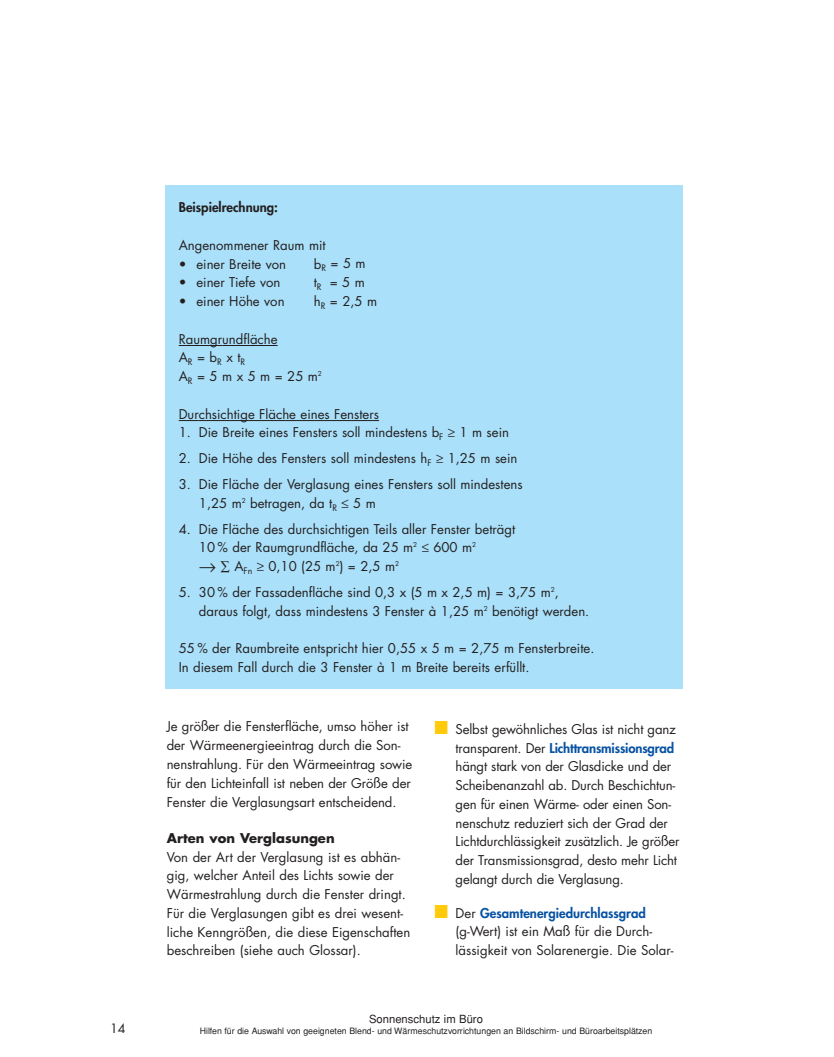
<style>
.page{position:relative;width:834px;height:1057px;background:#fff}
.page>*{position:absolute;margin:0;border:0;box-sizing:border-box;transform-origin:0 0}
.t1{font:13.12px/18.8px "Futura";color:#231f20}
.t2{font:700 13.12px "Futura";color:#231f20}
.t3{font:800 13.12px "Futura";color:#231f20}
.t4{font:12.5px "Futura";color:#231f20}
.t5{font:11.25px "Helvetica";color:#231f20}
.t6{font:8.75px "Helvetica";color:#231f20}
.s1{color:#feca0a}
.s2{font-weight:800;color:#0752a3}
</style>
<div class="page">
<div style="left:165px;top:185px;width:518px;height:504px;background:#aae0f9"></div>
<hr style="left:179px;top:345px;width:43px;height:1px;background:#231f20">
<hr style="left:222px;top:345px;width:56px;height:1px;background:#231f20">
<svg style="left:179px;top:420px;width:20px;height:1px"></svg>
<hr style="left:199px;top:420px;width:180px;height:1px;background:#231f20">
<p class="t4" style="left:110px;top:1022px;width:17px">14</p>
<p class="t3" style="left:179px;top:201px;width:101px">Beispielrechnung:</p>
<p class="t1" style="left:179px;top:236px;width:148px">Angenommener Raum mit</p>
<p class="t1" style="left:179px;top:255px;width:109px">• einer Breite von</p>
<p class="t1" style="left:314px;top:255px;width:53px">b<sub>R</sub> = 5 m</p>
<p class="t1" style="left:179px;top:274px;width:103px">• einer Tiefe von</p>
<p class="t1" style="left:314px;top:274px;width:53px">t<sub>R</sub> = 5 m</p>
<p class="t1" style="left:179px;top:293px;width:107px">• einer Höhe von</p>
<p class="t1" style="left:314px;top:293px;width:65px">h<sub>R</sub> = 2,5 m</p>
<p class="t1" style="left:179px;top:330px;width:145px">Raumgrundfläche<br>A<sub>R</sub> = b<sub>R</sub> x t<sub>R<br></sub>A<sub>R</sub> = 5 m x 5 m = 25 m<sup>2</sup></p>
<p class="t1" style="left:179px;top:405px;width:202px">Durchsichtige Fläche eines Fensters</p>
<p class="t1" style="left:179px;top:424px;width:332px">1. Die Breite eines Fensters soll mindestens b<sub>F</sub> ≥ 1 m sein</p>
<p class="t1" style="left:179px;top:450px;width:340px">2. Die Höhe des Fensters soll mindestens h<sub>F</sub> ≥ 1,25 m sein</p>
<p class="t1" style="left:199px;top:476px;width:325px;text-indent:-20px">3. Die Fläche der Verglasung eines Fensters soll mindestens<br>1,25 m<sup>2</sup> betragen, da t<sub>R</sub> ≤ 5 m</p>
<p class="t1" style="left:199px;top:520px;width:318px;text-indent:-20px">4. Die Fläche des durchsichtigen Teils aller Fenster beträgt<br>10 % der Raumgrundfläche, da 25 m<sup>2</sup> ≤ 600 m<sup>2</sup></p>
<p class="t1" style="left:199px;top:558px;width:202px">→ ∑ A<sub>Fn</sub> ≥ 0,10 (25 m<sup>2</sup>) = 2,5 m<sup>2</sup></p>
<p class="t1" style="left:199px;top:583px;width:392px;text-indent:-20px">5. 30 % der Fassadenfläche sind 0,3 x (5 m x 2,5 m) = 3,75 m<sup>2</sup>, daraus folgt, dass mindestens 3 Fenster à 1,25 m<sup>2</sup> benötigt werden.</p>
<p class="t1" style="left:179px;top:640px;width:417px">55 % der Raumbreite entspricht hier 0,55 x 5 m = 2,75 m Fensterbreite.<br>In diesem Fall durch die 3 Fenster à 1 m Breite bereits erfüllt.</p>
<p class="t1" style="left:167px;top:718px;width:247px">Je größer die Fensterfläche, umso höher ist der Wärmeenergieeintrag durch die Son&shy;nenstrahlung. Für den Wärmeeintrag sowie für den Lichteinfall ist neben der Größe der Fenster die Verglasungsart entscheidend.</p>
<p class="t2" style="left:167px;top:831px;width:169px">Arten von Verglasungen</p>
<p class="t1" style="left:167px;top:848px;width:245px">Von der Art der Verglasung ist es abhän&shy;gig, welcher Anteil des Lichts sowie der Wärmestrahlung durch die Fenster dringt.<br>Für die Verglasungen gibt es drei wesent&shy;liche Kenngrößen, die diese Eigenschaften beschreiben (siehe auch Glossar).</p>
<p class="t1" style="left:455px;top:720px;width:225px;text-indent:-21px"><span class="s1">■</span> Selbst gewöhnliches Glas ist nicht ganz transparent. Der <span class="s2">Lichttransmissionsgrad </span>hängt stark von der Glasdicke und der Scheibenanzahl ab. Durch Beschichtun&shy;gen für einen Wärme- oder einen Son&shy;nenschutz reduziert sich der Grad der Lichtdurchlässigkeit zusätzlich. Je größer der Transmissionsgrad, desto mehr Licht gelangt durch die Verglasung.</p>
<p class="t1" style="left:455px;top:904px;width:219px;text-indent:-21px"><span class="s1">■</span> Der <span class="s2">Gesamtenergiedurchlassgrad </span>(g-Wert) ist ein Maß für die Durch&shy;lässigkeit von Solarenergie. Die Solar-</p>
<p class="t5" style="left:369px;top:1014px;width:115px">Sonnenschutz im Büro</p>
<p class="t6" style="left:200px;top:1027px;width:454px">Hilfen für die Auswahl von geeigneten Blend- und Wärmeschutzvorrichtungen an Bildschirm- und Büroarbeitsplätzen</p>
</div>
